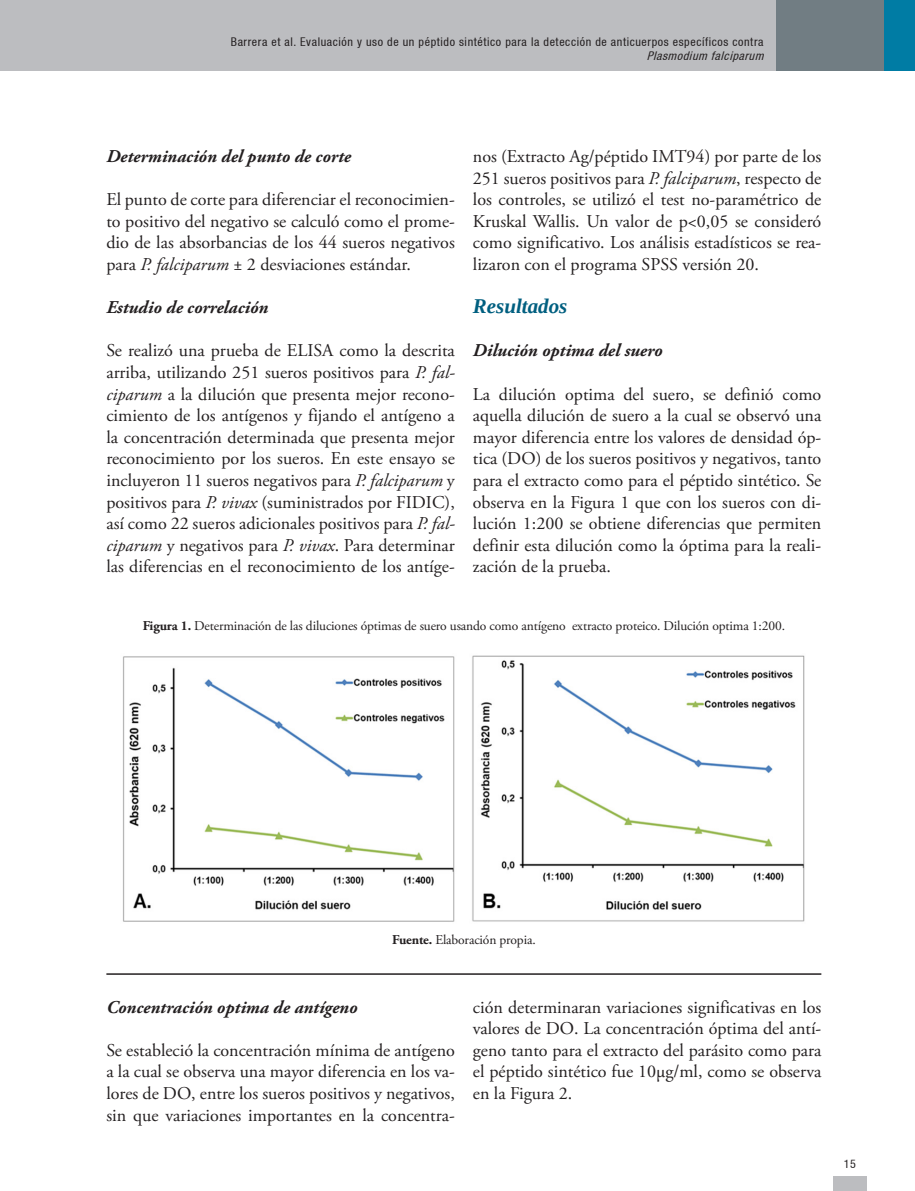
<style>
.page{position:relative;width:915px;height:1191px;background:#fff}
.page>*{position:absolute;margin:0;border:0;box-sizing:border-box;transform-origin:0 0}
.t1{font:italic 700 21px "Liberation Serif";color:#005f80}
.t2{font:18px/21.6px "Adobe Garamond Pro";color:#231f20;text-align:justify}
.t3{font:italic 700 18px "Adobe Garamond Pro";color:#231f20}
.t4{font:13.5px "Adobe Garamond Pro";letter-spacing:-.01em;color:#231f20}
.t5{font:condensed 12px "Helvetica 57";letter-spacing:.05em;color:#231f20}
.t6{font:italic condensed 12px "Helvetica 57";color:#231f20}
.s1{font-style:italic}
.s2{font-weight:700}
</style>
<div class="page">
<div style="left:832px;top:1175px;width:34px;height:16px;background:#bcbdc0"></div>
<div style="left:0;top:0;width:914px;height:71px;background:#bcbdc0"></div>
<div style="left:776px;top:0;width:138px;height:71px;background:#717d83"></div>
<div style="left:884px;top:0;width:30px;height:71px;background:#007ca4"></div>
<img style="left:123px;top:655px;width:682px;height:267px">
<hr style="left:106px;top:973px;width:715px;height:1px;background:#231f20">
<p class="t5" style="left:231px;top:35px;width:534px">Barrera et al. Evaluación y uso de un péptido sintético para la detección de anticuerpos específicos contra</p>
<p class="t6" style="left:646px;top:49px;width:122px">Plasmodium falciparum</p>
<p class="t3" style="left:106px;top:146px;width:246px">Determinación del punto de corte</p>
<p class="t2" style="left:106px;top:189px;width:350px">El punto de corte para diferenciar el reconocimien&shy;to positivo del negativo se calculó como el prome&shy;dio de las absorbancias de los 44 sueros negativos para <span class="s1">P. falciparum</span> ± 2 desviaciones estándar.</p>
<p class="t3" style="left:106px;top:297px;width:163px">Estudio de correlación</p>
<p class="t2" style="left:106px;top:340px;width:350px">Se realizó una prueba de ELISA como la descrita arriba, utilizando 251 sueros positivos para <span class="s1">P. fal&shy;ciparum</span> a la dilución que presenta mejor recono&shy;cimiento de los antígenos y fijando el antígeno a la concentración determinada que presenta mejor reconocimiento por los sueros. En este ensayo se incluyeron 11 sueros negativos para <span class="s1">P. falciparum</span> y positivos para <span class="s1">P. vivax</span> (suministrados por FIDIC), así como 22 sueros adicionales positivos para <span class="s1">P. fal&shy;ciparum</span> y negativos para <span class="s1">P. vivax</span>. Para determinar las diferencias en el reconocimiento de los antíge-</p>
<p class="t2" style="left:472px;top:146px;width:350px">nos (Extracto Ag/péptido IMT94) por parte de los 251 sueros positivos para <span class="s1">P. falciparum</span>, respecto de los controles, se utilizó el test no-paramétrico de Kruskal Wallis. Un valor de p&lt;0,05 se consideró como significativo. Los análisis estadísticos se rea&shy;lizaron con el programa SPSS versión 20.</p>
<p class="t1" style="left:472px;top:292px;width:96px">Resultados</p>
<p class="t3" style="left:472px;top:340px;width:191px">Dilución optima del suero</p>
<p class="t2" style="left:472px;top:384px;width:350px">La dilución optima del suero, se definió como aquella dilución de suero a la cual se observó una mayor diferencia entre los valores de densidad óp&shy;tica (DO) de los sueros positivos y negativos, tanto para el extracto como para el péptido sintético. Se observa en la Figura 1 que con los sueros con di&shy;lución 1:200 se obtiene diferencias que permiten definir esta dilución como la óptima para la reali&shy;zación de la prueba.</p>
<p class="t4" style="left:143px;top:617px;width:643px"><span class="s2">Figura 1.</span> Determinación de las diluciones óptimas de suero usando como antígeno extracto proteico. Dilución optima 1:200.</p>
<p class="t4" style="left:392px;top:932px;width:145px"><span class="s2">Fuente.</span> Elaboración propia.</p>
<p class="t3" style="left:106px;top:996px;width:252px">Concentración optima de antígeno</p>
<p class="t2" style="left:106px;top:1040px;width:350px">Se estableció la concentración mínima de antígeno a la cual se observa una mayor diferencia en los va&shy;lores de DO, entre los sueros positivos y negativos, sin que variaciones importantes en la concentra-</p>
<p class="t2" style="left:472px;top:996px;width:350px">ción determinaran variaciones significativas en los valores de DO. La concentración óptima del antí&shy;geno tanto para el extracto del parásito como para el péptido sintético fue 10µg/ml, como se observa en la Figura 2.</p>
<p class="t5" style="left:843px;top:1156px;width:14px">15</p>
</div>
